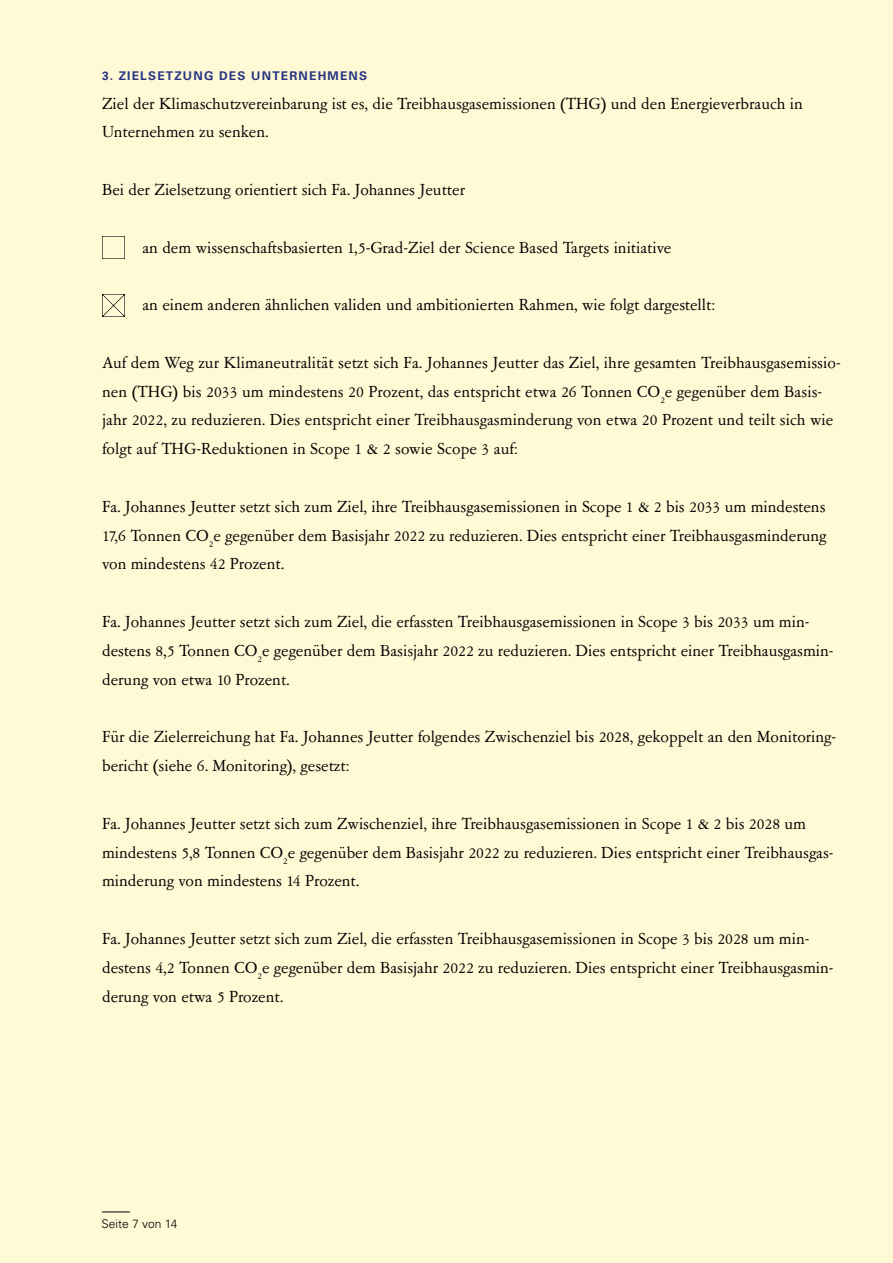
<style>
.page{position:relative;width:893px;height:1263px;background:#fff9d5}
.page>*{position:absolute;margin:0;border:0;box-sizing:border-box;transform-origin:0 0}
.P_Fließtext{font:18px/28.8px "Garamont Amst SB";color:#000}
.t1{font:700 12px "Univers LT Pro 65";letter-spacing:.1em;color:#283583}
.t2{font:300 12px "Univers LT Pro 45";color:#000}
</style>
<div class="page">
<svg style="left:102px;top:1211px;width:28px;height:1px"></svg>
<img style="left:102px;top:236px;width:22px;height:22px">
<img style="left:102px;top:294px;width:22px;height:22px">
<h2 class="t1" style="left:102px;top:68px;width:267px">3. ZIELSETZUNG DES UNTERNEHMENS</h2>
<p class="P_Fließtext" style="left:102px;top:90px;width:702px">Ziel der Klimaschutzvereinbarung ist es, die Treibhausgasemissionen (THG) und den Energieverbrauch in<br>Unternehmen zu senken.</p>
<p class="P_Fließtext" style="left:102px;top:176px;width:365px">Bei der Zielsetzung orientiert sich Fa. Johannes Jeutter</p>
<p class="P_Fließtext" style="left:142px;top:234px;width:530px">an dem wissenschaftsbasierten 1,5-Grad-Ziel der Science Based Targets initiative</p>
<p class="P_Fließtext" style="left:142px;top:291px;width:574px">an einem anderen ähnlichen validen und ambitionierten Rahmen, wie folgt dargestellt:</p>
<p class="P_Fließtext" style="left:102px;top:349px;width:740px">Auf dem Weg zur Klimaneutralität setzt sich Fa. Johannes Jeutter das Ziel, ihre gesamten Treibhausgasemissio&shy;nen (THG) bis 2033 um mindestens 20 Prozent, das entspricht etwa 26 Tonnen CO<sub>2</sub>e gegenüber dem Basis&shy;jahr 2022, zu reduzieren. Dies entspricht einer Treibhausgasminderung von etwa 20 Prozent und teilt sich wie folgt auf THG-Reduktionen in Scope 1 &amp; 2 sowie Scope 3 auf:</p>
<p class="P_Fließtext" style="left:102px;top:493px;width:726px;text-align:justify">Fa. Johannes Jeutter setzt sich zum Ziel, ihre Treibhausgasemissionen in Scope 1 &amp; 2 bis 2033 um mindestens 17,6 Tonnen CO<sub>2</sub>e gegenüber dem Basisjahr 2022 zu reduzieren. Dies entspricht einer Treibhausgasminderung von mindestens 42 Prozent.</p>
<p class="P_Fließtext" style="left:102px;top:608px;width:733px">Fa. Johannes Jeutter setzt sich zum Ziel, die erfassten Treibhausgasemissionen in Scope 3 bis 2033 um min&shy;destens 8,5 Tonnen CO<sub>2</sub>e gegenüber dem Basisjahr 2022 zu reduzieren. Dies entspricht einer Treibhausgasmin&shy;derung von etwa 10 Prozent.</p>
<p class="P_Fließtext" style="left:102px;top:723px;width:736px">Für die Zielerreichung hat Fa. Johannes Jeutter folgendes Zwischenziel bis 2028, gekoppelt an den Monitoring&shy;bericht (siehe 6. Monitoring), gesetzt:</p>
<p class="P_Fließtext" style="left:102px;top:810px;width:733px">Fa. Johannes Jeutter setzt sich zum Zwischenziel, ihre Treibhausgasemissionen in Scope 1 &amp; 2 bis 2028 um mindestens 5,8 Tonnen CO<sub>2</sub>e gegenüber dem Basisjahr 2022 zu reduzieren. Dies entspricht einer Treibhausgas&shy;minderung von mindestens 14 Prozent.</p>
<p class="P_Fließtext" style="left:102px;top:925px;width:733px">Fa. Johannes Jeutter setzt sich zum Ziel, die erfassten Treibhausgasemissionen in Scope 3 bis 2028 um min&shy;destens 4,2 Tonnen CO<sub>2</sub>e gegenüber dem Basisjahr 2022 zu reduzieren. Dies entspricht einer Treibhausgasmin&shy;derung von etwa 5 Prozent.</p>
<p class="t2" style="left:102px;top:1216px;width:77px">Seite 7 von 14</p>
</div>
